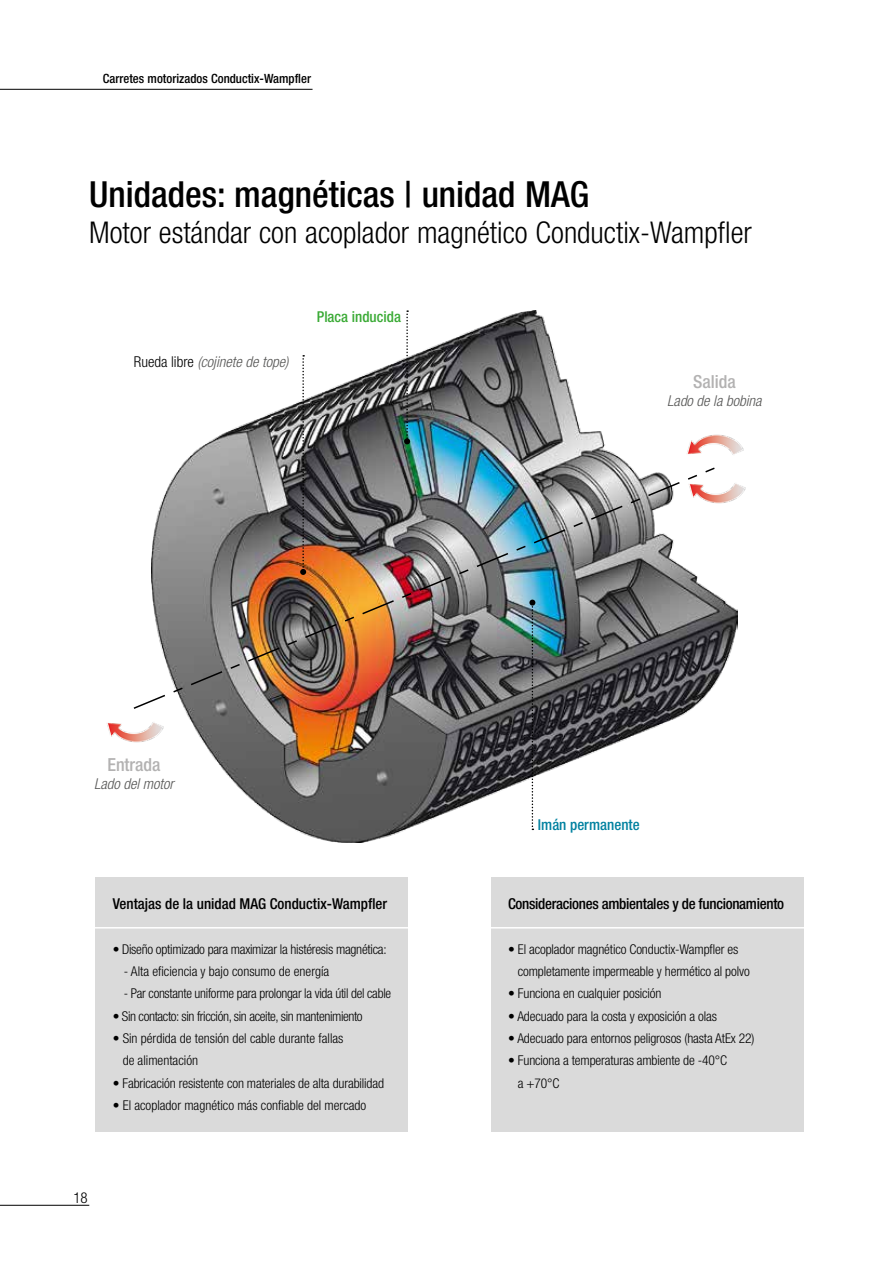
<style>
.page{position:relative;width:893px;height:1263px;background:#fff}
.page>*{position:absolute;margin:0;border:0;box-sizing:border-box;transform-origin:0 0}
.t1{font:500 condensed 36px "Helvetica Neue LT";color:#000}
.t2{font:300 condensed 30px "Helvetica Neue LT";color:#000}
.t3{font:500 condensed 18px "Helvetica Neue LT";color:#b3b2b2}
.t4{font:italic 300 condensed 15px "Helvetica Neue LT";color:#575756}
.t5{font:500 condensed 15px "Helvetica Neue LT";letter-spacing:-.02em;color:#000}
.t6{font:500 condensed 15px "Helvetica Neue LT";color:#000}
.t7{font:500 condensed 15px "Helvetica Neue LT";color:#0081a0}
.t8{font:500 condensed 15px "Helvetica Neue LT";color:#3aaa35}
.t9{font:300 condensed 15px "Helvetica Neue LT";color:#000}
.t10{font:300 condensed 13.5px/22.4px "Helvetica Neue LT";letter-spacing:-.01em;color:#000}
.t11{font:300 condensed 13.5px "Helvetica Neue LT";letter-spacing:-.03em;color:#000}
.t12{font:500 condensed 12.75px "Helvetica Neue LT";color:#000}
.s1{font-style:normal;color:#000}
</style>
<div class="page">
<hr style="left:0;top:89px;width:313px;height:1px;background:#000">
<hr style="left:0;top:1205px;width:89px;height:1px;background:#000">
<img style="left:181px;top:310px;width:557px;height:533px">
<img style="left:151px;top:466px;width:565px;height:244px">
<img style="left:681px;top:477px;width:65px;height:51px">
<img style="left:679px;top:409px;width:65px;height:68px">
<svg style="left:404px;top:310px;width:6px;height:134px"></svg>
<svg style="left:300px;top:355px;width:6px;height:220px"></svg>
<svg style="left:529px;top:600px;width:6px;height:230px"></svg>
<img style="left:107px;top:700px;width:61px;height:43px">
<div style="left:96px;top:877px;width:312px;height:255px;background:#dadada"></div>
<div style="left:491px;top:877px;width:313px;height:255px;background:#dadada"></div>
<hr style="left:38px;top:927px;width:793px;height:1px;background:#fff">
<p class="t12" style="left:103px;top:71px;width:210px">Carretes motorizados Conductix-Wampfler</p>
<h1 class="t1" style="left:89px;top:173px;width:501px">Unidades: magnéticas | unidad MAG</h1>
<h2 class="t2" style="left:89px;top:215px;width:664px">Motor estándar con acoplador magnético Conductix-Wampfler</h2>
<p class="t4" style="left:134px;top:353px;width:156px"><span class="s1">Rueda libre</span> (cojinete de tope)</p>
<p class="t8" style="left:317px;top:308px;width:86px">Placa inducida</p>
<h3 class="t3" style="left:693px;top:371px;width:44px">Salida</h3>
<p class="t4" style="left:667px;top:392px;width:96px">Lado de la bobina</p>
<h3 class="t3" style="left:107px;top:754px;width:55px">Entrada</h3>
<p class="t4" style="left:94px;top:775px;width:81px">Lado del motor</p>
<p class="t6" style="left:113px;top:895px;width:276px">Ventajas de la unidad MAG Conductix-Wampfler</p>
<p class="t10" style="left:113px;top:937px;width:275px">• Diseño optimizado para maximizar la histéresis magnética:</p>
<p class="t10" style="left:124px;top:960px;width:207px">- Alta eficiencia y bajo consumo de energía</p>
<p class="t10" style="left:124px;top:982px;width:269px">- Par constante uniforme para prolongar la vida útil del cable</p>
<p class="t11" style="left:113px;top:1008px;width:252px">• Sin contacto: sin fricción, sin aceite, sin mantenimiento</p>
<p class="t10" style="left:123px;top:1027px;width:222px;text-indent:-10px">• Sin pérdida de tensión del cable durante fallas de alimentación</p>
<p class="t10" style="left:113px;top:1071px;width:273px">• Fabricación resistente con materiales de alta durabilidad</p>
<p class="t10" style="left:113px;top:1094px;width:255px">• El acoplador magnético más confiable del mercado</p>
<p class="t9" style="left:73px;top:1189px;width:16px">18</p>
<p class="t7" style="left:538px;top:816px;width:103px">Imán permanente</p>
<p class="t5" style="left:508px;top:895px;width:277px">Consideraciones ambientales y de funcionamiento</p>
<p class="t10" style="left:518px;top:937px;width:233px;text-indent:-10px">• El acoplador magnético Conductix-Wampfler es completamente impermeable y hermético al polvo</p>
<p class="t10" style="left:508px;top:982px;width:155px">• Funciona en cualquier posición</p>
<p class="t10" style="left:508px;top:1004px;width:210px">• Adecuado para la costa y exposición a olas</p>
<p class="t10" style="left:508px;top:1027px;width:248px">• Adecuado para entornos peligrosos (hasta AtEx 22)</p>
<p class="t10" style="left:518px;top:1049px;width:211px;text-indent:-10px">• Funciona a temperaturas ambiente de -40°C a +70°C</p>
</div>
